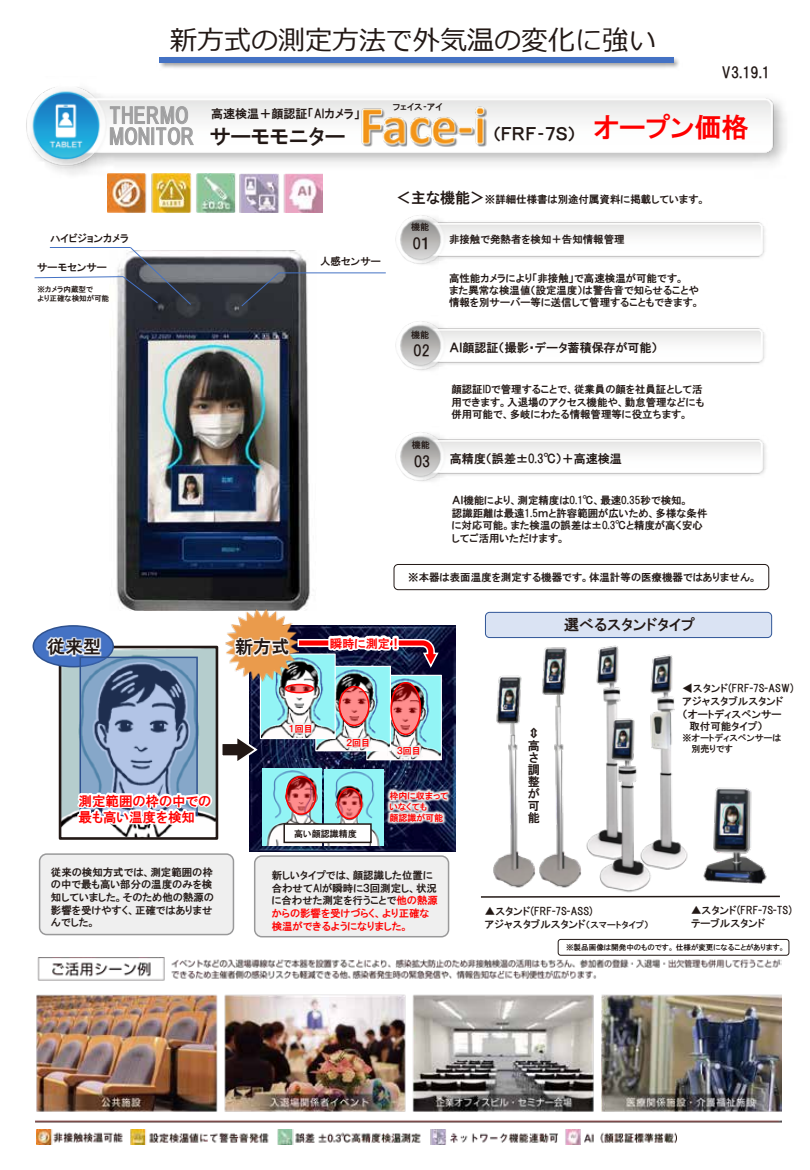
<style>
.page{position:relative;width:810px;height:1170px;background:#fff}
.page>*{position:absolute;margin:0;border:0;box-sizing:border-box;transform-origin:0 0}
.t1{font:27px "Meiryo";color:#221815}
.t2{font:27px "HGP Gothic E";color:#f00}
.t3{font:21.15px "HGP Gothic E";letter-spacing:.005em;color:#9f9fa0}
.t4{font:21px "HGP Gothic E";color:#221815}
.t5{font:21px "HGP Gothic E";letter-spacing:.01em;color:#9f9fa0}
.t6{font:18px "HGP Gothic E";color:#221815}
.t7{font:16.5px "HGP Gothic E";color:#221815}
.t8{font:15px "HGP Gothic E";letter-spacing:-.005em;color:#221815}
.t9{font:13.5px/16.2px "HGP Gothic E";letter-spacing:-.005em;color:#f00}
.t10{font:12px/11.9px "HGP Gothic E";color:#221815}
.t11{font:12px "HGP Gothic E";color:#f00}
.t12{font:10.5px/12.6px "HGP Gothic E";color:#221815}
.t13{font:9px/10.8px "HGP Gothic E";color:#221815}
.t14{font:9px/10.8px "HGP Gothic E";color:#f00}
.t15{font:7.5px/9px "HGP Gothic E";color:#221815}
.s1{font-size:15px}
.s2{color:#f00}
.s3{font-size:9px}
</style>
<div class="page">
<img style="left:395px;top:321px;width:370px;height:50px">
<img style="left:395px;top:215px;width:370px;height:50px">
<img style="left:26px;top:87px;width:760px;height:91px">
<img style="left:35px;top:958px;width:746px;height:165px">
<svg style="left:110px;top:106px;width:84px;height:39px"></svg>
<img style="left:395px;top:432px;width:371px;height:50px">
<div style="left:394px;top:564px;width:375px;height:26px;border:1px solid #221815;border-radius:4px"></div>
<img style="left:159px;top:58px;width:520px;height:10px">
<div style="left:159px;top:57px;width:515px;height:5px;background:#4472c4"></div>
<img style="left:490px;top:638px;width:22px;height:249px">
<img style="left:512px;top:638px;width:61px;height:250px">
<img style="left:36px;top:1130px;width:640px;height:14px">
<img style="left:107px;top:173px;width:215px;height:40px">
<svg style="left:481px;top:895px;width:299px;height:3px"></svg>
<div style="left:558px;top:939px;width:231px;height:17px;border:1px solid #221815;border-radius:3px"></div>
<img style="left:116px;top:251px;width:201px;height:360px">
<svg style="left:34px;top:247px;width:158px;height:59px"></svg>
<svg style="left:241px;top:272px;width:39px;height:35px"></svg>
<hr style="left:50px;top:247px;width:81px;height:1px;background:#4472c4">
<hr style="left:279px;top:273px;width:107px;height:1px;background:#4472c4">
<img style="left:703px;top:787px;width:64px;height:97px">
<img style="left:573px;top:638px;width:54px;height:58px">
<img style="left:627px;top:638px;width:73px;height:58px">
<img style="left:561px;top:696px;width:127px;height:202px">
<div style="left:485px;top:612px;width:287px;height:26px;background:#dae3f3;border:1px solid #2f5597;border-radius:4px"></div>
<img style="left:351px;top:89px;width:143px;height:72px">
<img style="left:249px;top:626px;width:206px;height:226px">
<img style="left:63px;top:650px;width:151px;height:176px">
<div style="left:59px;top:646px;width:159px;height:194px;border:3px solid #221815"></div>
<div style="left:40px;top:854px;width:193px;height:81px;background:#efefef;border-radius:7px"></div>
<div style="left:39px;top:853px;width:195px;height:82px;border:2px solid #99999a;border-radius:7px"></div>
<div style="left:255px;top:856px;width:194px;height:81px;background:#efefef;border-radius:7px"></div>
<div style="left:254px;top:855px;width:195px;height:82px;border:2px solid #99999a;border-radius:7px"></div>
<svg style="left:222px;top:733px;width:37px;height:33px"></svg>
<img style="left:34px;top:626px;width:80px;height:43px">
<div style="left:80px;top:657px;width:117px;height:159px;background:#4472c4;opacity:.41"></div>
<div style="left:80px;top:657px;width:118px;height:159px;border:2px solid #2f528f"></div>
<svg style="left:72px;top:781px;width:143px;height:75px"></svg>
<img style="left:391px;top:677px;width:49px;height:47px">
<div style="left:366px;top:675px;width:76px;height:85px;border:1px solid #fff"></div>
<img style="left:317px;top:669px;width:72px;height:80px">
<div style="left:315px;top:666px;width:76px;height:85px;border:1px solid #fff"></div>
<img style="left:262px;top:669px;width:72px;height:68px">
<div style="left:260px;top:654px;width:76px;height:85px;border:1px solid #fff"></div>
<div style="left:285px;top:685px;width:28px;height:8px;background:#f00;border-radius:50%;opacity:.44"></div>
<div style="left:285px;top:684px;width:29px;height:9px;border:2px solid #f00;border-radius:50%"></div>
<img style="left:270px;top:710px;width:114px;height:35px">
<img style="left:279px;top:716px;width:43px;height:27px">
<div style="left:339px;top:687px;width:30px;height:38px;background:#f00;border-radius:50%;opacity:.44"></div>
<div style="left:339px;top:686px;width:31px;height:40px;border:2px solid #f00;border-radius:50%"></div>
<div style="left:391px;top:683px;width:29px;height:51px;background:#f00;border-radius:50%;opacity:.44"></div>
<div style="left:390px;top:682px;width:31px;height:53px;border:2px solid #f00;border-radius:50%"></div>
<img style="left:226px;top:609px;width:72px;height:73px">
<img style="left:225px;top:627px;width:77px;height:43px">
<img style="left:384px;top:776px;width:72px;height:59px">
<img style="left:384px;top:783px;width:72px;height:27px">
<img style="left:384px;top:793px;width:53px;height:11px">
<img style="left:384px;top:804px;width:68px;height:27px">
<img style="left:328px;top:724px;width:113px;height:36px">
<img style="left:337px;top:730px;width:42px;height:27px">
<img style="left:379px;top:732px;width:113px;height:36px">
<img style="left:388px;top:738px;width:42px;height:27px">
<svg style="left:285px;top:623px;width:155px;height:46px"></svg>
<img style="left:312px;top:623px;width:113px;height:40px">
<img style="left:325px;top:770px;width:59px;height:76px">
<img style="left:263px;top:768px;width:59px;height:77px">
<div style="left:286px;top:777px;width:30px;height:37px;background:#f00;border-radius:50%;opacity:.44"></div>
<div style="left:286px;top:776px;width:30px;height:39px;border:2px solid #f00;border-radius:50%"></div>
<div style="left:338px;top:789px;width:24px;height:30px;background:#f00;border-radius:50%;opacity:.44"></div>
<div style="left:337px;top:788px;width:25px;height:31px;border:2px solid #f00;border-radius:50%"></div>
<img style="left:276px;top:814px;width:102px;height:37px">
<svg style="left:530px;top:752px;width:8px;height:11px"></svg>
<h1 class="t1" style="left:170px;top:21px;width:487px">新方式の測定方法で外気温の変化に強い</h1>
<h3 class="t8" style="left:722px;top:65px;width:50px">V3.19.1</h3>
<h3 class="t5" style="left:109px;top:105px;width:81px">THERMO</h3>
<h2 class="t3" style="left:109px;top:126px;width:87px">MONITOR</h2>
<p class="t10" style="left:211px;top:107px;width:150px">高速検温＋顔認証「AIカメラ」</p>
<h3 class="t4" style="left:210px;top:126px;width:137px">サーモモニター</h3>
<p class="t13" style="left:393px;top:102px;width:51px">フェイス‐アイ</p>
<h3 class="t7" style="left:493px;top:126px;width:84px">（ＦＲＦ‐７Ｓ）</h3>
<h1 class="t2" style="left:593px;top:114px;width:157px">オープン価格</h1>
<p class="t12" style="left:50px;top:232px;width:80px">ハイビジョンカメラ</p>
<p class="t12" style="left:37px;top:261px;width:71px">サーモセンサー</p>
<p class="t15" style="left:37px;top:285px;width:73px">※カメラ内蔵型で<br>より正確な検知が可能</p>
<h3 class="t6" style="left:47px;top:638px;width:55px">従来型</h3>
<h3 class="t6" style="left:235px;top:638px;width:56px">新方式</h3>
<p class="t12" style="left:320px;top:255px;width:62px">人感センサー</p>
<p class="t12" style="left:396px;top:193px;width:311px"><span class="s1">＜主な機能＞</span>※詳細仕様書は別途付属資料に掲載しています。</p>
<h3 class="t8" style="left:413px;top:236px;width:19px">0１</h3>
<p class="t13" style="left:411px;top:221px;width:19px">機能</p>
<p class="t12" style="left:449px;top:233px;width:177px">非接触で発熱者を検知＋告知情報管理</p>
<p class="t13" style="left:411px;top:329px;width:19px">機能</p>
<h3 class="t8" style="left:414px;top:343px;width:18px">02</h3>
<p class="t13" style="left:412px;top:440px;width:19px">機能</p>
<p class="t12" style="left:449px;top:272px;width:252px">高性能カメラにより「非接触」で高速検温が可能です。<br>また異常な検温値（設定温度）は警告音で知らせることや情報を別サーバー等に送信して管理することもできます。</p>
<p class="t10" style="left:449px;top:342px;width:210px">ＡＩ顔認証（撮影・データ蓄積保存が可能）</p>
<p class="t12" style="left:451px;top:383px;width:254px">顔認証IDで管理することで、従業員の顔を社員証として活用できます。入退場のアクセス機能や、勤怠管理などにも併用可能で、多岐にわたる情報管理等に役立ちます。</p>
<p class="t10" style="left:450px;top:453px;width:174px">高精度（誤差±0.3℃）＋高速検温</p>
<p class="t12" style="left:452px;top:494px;width:257px">ＡＩ機能により、測定精度は0.1℃、最速0.35秒で検知。<br>認識距離は最遠1.5ｍと許容範囲が広いため、多様な条件に対応可能。また検温の誤差は±0.3℃と精度が高く安心してご活用いただけます。</p>
<p class="t12" style="left:408px;top:571px;width:350px">※本器は表面温度を測定する機器です。体温計等の医療機器ではありません。</p>
<h3 class="t8" style="left:414px;top:454px;width:18px">03</h3>
<h3 class="t8" style="left:564px;top:617px;width:132px">選べるスタンドタイプ</h3>
<p class="t11" style="left:330px;top:637px;width:73px">瞬時に測定！</p>
<p class="t9" style="left:79px;top:793px;width:134px">測定範囲の枠の中での最も高い温度を検知</p>
<p class="t14" style="left:289px;top:723px;width:25px">１回目</p>
<p class="t14" style="left:346px;top:738px;width:25px">２回目</p>
<p class="t13" style="left:294px;top:828px;width:64px">高い顔認識精度</p>
<p class="t14" style="left:397px;top:746px;width:25px">３回目</p>
<p class="t14" style="left:389px;top:790px;width:61px">枠内に収まっていなくても<br>顔認識が可能</p>
<p class="t12" style="left:51px;top:866px;width:165px">従来の検知方式では、測定範囲の枠の中で最も高い部分の温度のみを検知していました。そのため他の熱源の影響を受けやすく、正確ではありませんでした。</p>
<p class="t12" style="left:272px;top:869px;width:168px">新しいタイプでは、顔認識した位置に合わせてAIが瞬時に３回測定し、状況に合わせた測定を行うことで<span class="s2">他の熱源からの影響を受けづらく、より正確な検温ができるようになりました。</span></p>
<p class="t10" style="left:540px;top:727px;width:14px;rotate:90deg">⇔</p>
<p class="t10" style="left:528px;top:733px;width:14px;line-height:24.2px">高調</p>
<p class="t10" style="left:528px;top:776px;width:14px;text-align:justify">整が可能</p>
<p class="t12" style="left:683px;top:682px;width:113px">◀スタンド(FRF-7S-ASW)</p>
<p class="t12" style="left:683px;top:695px;width:102px">アジャスタブルスタンド</p>
<p class="t12" style="left:683px;top:708px;width:101px">（オートディスペンサー</p>
<p class="t12" style="left:690px;top:720px;width:75px">取付可能タイプ）</p>
<p class="t13" style="left:692px;top:733px;width:91px;text-indent:-9px">※オートディスペンサーは別売りです</p>
<p class="t12" style="left:691px;top:904px;width:102px">▲スタンド(FRF-7S-TS)テーブルスタンド</p>
<p class="t12" style="left:485px;top:905px;width:165px">▲スタンド(FRF-7S-ASS)<br>アジャスタブルスタンド<span class="s3">（スマートタイプ）</span></p>
<p class="t15" style="left:566px;top:943px;width:220px">※製品画像は開発中のものです。仕様が変更になることがあります。</p>
</div>
